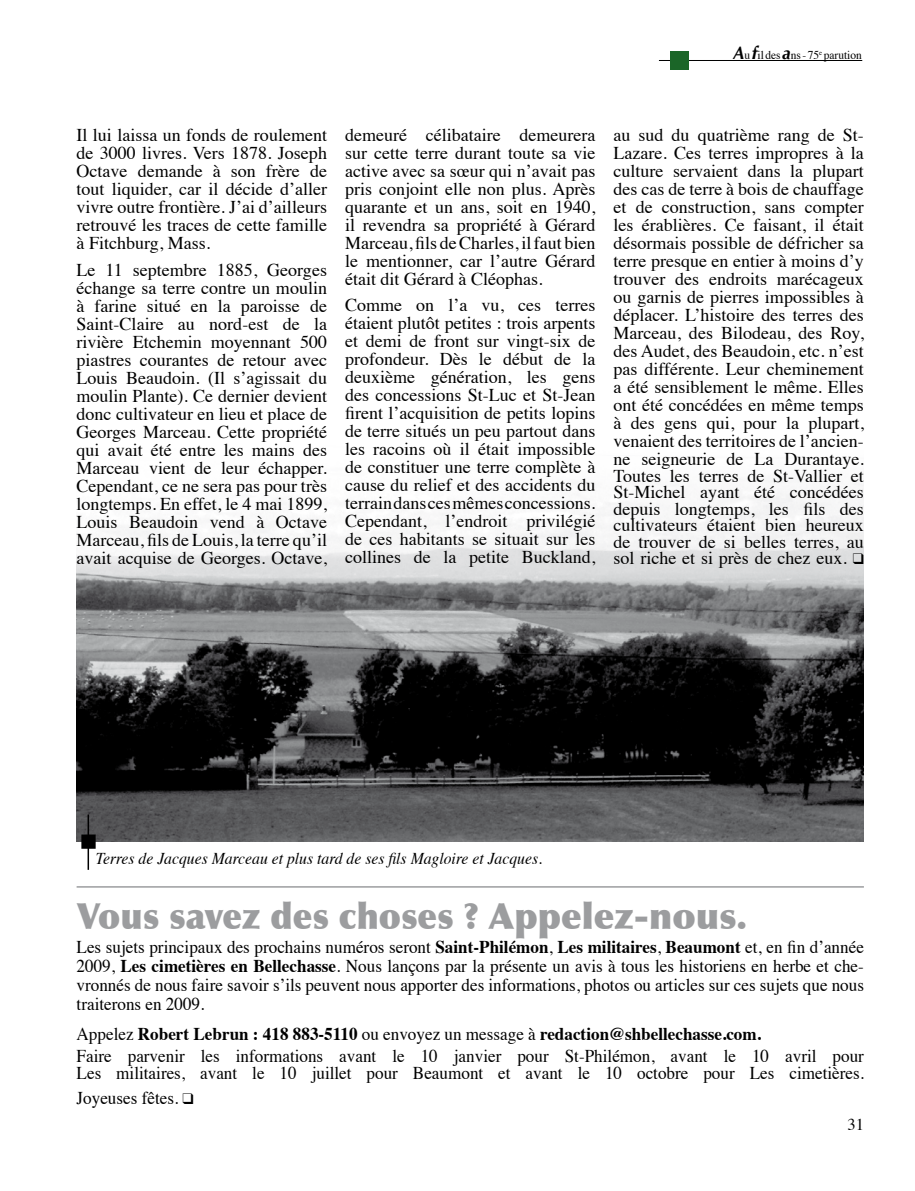
<style>
.page{position:relative;width:915px;height:1191px;background:#fff}
.page>*{position:absolute;margin:0;border:0;box-sizing:border-box;transform-origin:0 0}
.t1{font:900 36px "Optima";color:#9c9d9f;scale:.95 1}
.t2{font:18px/18px "Times";color:#000;text-align:justify}
.t3{font:18px/18.8px "Times";color:#000;scale:.95 1}
.t4{font:italic 16.5px "Times";color:#000;scale:.95 1}
.t5{font:16.5px "Times";color:#000}
.t6{font:12px "Times";color:#000;scale:.95 1}
.s1{font-family:"Optima";font-weight:700;font-style:italic;font-size:18px}
.s2{font-weight:700}
</style>
<div class="page">
<hr style="left:658px;top:60px;width:203px;height:1px;background:#000">
<div style="left:670px;top:51px;width:19px;height:19px;background:#1b6628"></div>
<img style="left:77px;top:482px;width:786px;height:359px">
<div style="left:82px;top:835px;width:13px;height:13px;background:#000"></div>
<div style="left:81px;top:834px;width:15px;height:14px;border:2px solid #000"></div>
<hr style="left:87px;top:814px;width:2px;height:56px;background:#000">
<hr style="left:77px;top:886px;width:786px;height:1px;background:#9c9d9f">
<p class="t6" style="left:733px;top:44px;width:137px"><span class="s1">A</span>u <span class="s1">f</span>il des <span class="s1">a</span>ns - 75<sup>e</sup> parution</p>
<p class="t2" style="left:77px;top:124px;width:252px">Il lui laissa un fonds de roulement de 3000 livres. Vers 1878. Joseph Octave demande à son frère de tout liquider, car il décide d’aller vivre outre frontière. J’ai d’ailleurs retrouvé les traces de cette famille à Fitchburg, Mass.</p>
<p class="t2" style="left:77px;top:259px;width:252px">Le 11 septembre 1885, Georges échange sa terre contre un moulin à farine situé en la paroisse de Saint-Claire au nord-est de la rivière Etchemin moyennant 500 piastres courantes de retour avec Louis Beaudoin. (Il s’agissait du moulin Plante). Ce dernier devient donc cultivateur en lieu et place de Georges Marceau. Cette propriété qui avait été entre les mains des Marceau vient de leur échapper.<br>Cependant, ce ne sera pas pour très longtemps. En effet, le 4 mai 1899, Louis Beaudoin vend à Octave Marceau, fils de Louis, la terre qu’il avait acquise de Georges. Octave,</p>
<p class="t2" style="left:345px;top:124px;width:252px">demeuré célibataire demeurera sur cette terre durant toute sa vie active avec sa sœur qui n’avait pas pris conjoint elle non plus. Après quarante et un ans, soit en 1940, il revendra sa propriété à Gérard Marceau, fils de Charles, il faut bien le mentionner, car l’autre Gérard était dit Gérard à Cléophas.</p>
<p class="t2" style="left:345px;top:294px;width:252px">Comme on l’a vu, ces terres étaient plutôt petites : trois arpents et demi de front sur vingt-six de profondeur. Dès le début de la deuxième génération, les gens des concessions St-Luc et St-Jean firent l’acquisition de petits lopins de terre situés un peu partout dans les racoins où il était impossible de constituer une terre complète à cause du relief et des accidents du terrain dans ces mêmes concessions.<br>Cependant, l’endroit privilégié de ces habitants se situait sur les collines de la petite Buckland,</p>
<p class="t2" style="left:613px;top:125px;width:252px">au sud du quatrième rang de St-Lazare. Ces terres impropres à la culture servaient dans la plupart des cas de terre à bois de chauffage et de construction, sans compter les érablières. Ce faisant, il était désormais possible de défricher sa terre presque en entier à moins d’y trouver des endroits marécageux ou garnis de pierres impossibles à déplacer. L’histoire des terres des Marceau, des Bilodeau, des Roy, des Audet, des Beaudoin, etc. n’est pas différente. Leur cheminement a été sensiblement le même. Elles ont été concédées en même temps à des gens qui, pour la plupart, venaient des territoires de l’ancien&shy;ne seigneurie de La Durantaye.<br>Toutes les terres de St-Vallier et St-Michel ayant été concédées depuis longtemps, les fils des cultivateurs étaient bien heureux de trouver de si belles terres, au sol riche et si près de chez eux. ❑</p>
<p class="t4" style="left:96px;top:844px;width:471px">Terres de Jacques Marceau et plus tard de ses fils Magloire et Jacques.</p>
<h1 class="t1" style="left:77px;top:894px;width:707px">Vous savez des choses ? Appelez-nous.</h1>
<p class="t3" style="left:77px;top:936px;width:830px;text-align:justify">Les sujets principaux des prochains numéros seront <span class="s2">Saint-Philémon</span>, <span class="s2">Les militaires</span>, <span class="s2">Beaumont</span> et, en fin d’année 2009, <span class="s2">Les cimetières en Bellechasse</span>. Nous lançons par la présente un avis à tous les historiens en herbe et che&shy;vronnés de nous faire savoir s’ils peuvent nous apporter des informations, photos ou articles sur ces sujets que nous traiterons en 2009.</p>
<p class="t3" style="left:77px;top:1022px;width:830px;line-height:21.8px">Appelez <span class="s2">Robert Lebrun : 418 883-5110</span> ou envoyez un message à <span class="s2">redaction@shbellechasse.com.<br></span>Faire parvenir les informations avant le 10 janvier pour St-Philémon, avant le 10 avril pour</p>
<p class="t3" style="left:77px;top:1059px;width:830px;line-height:24.8px">Les militaires, avant le 10 juillet pour Beaumont et avant le 10 octobre pour Les cimetières.<br>Joyeuses fêtes. ❑</p>
<p class="t5" style="left:847px;top:1109px;width:18px">31</p>
</div>
